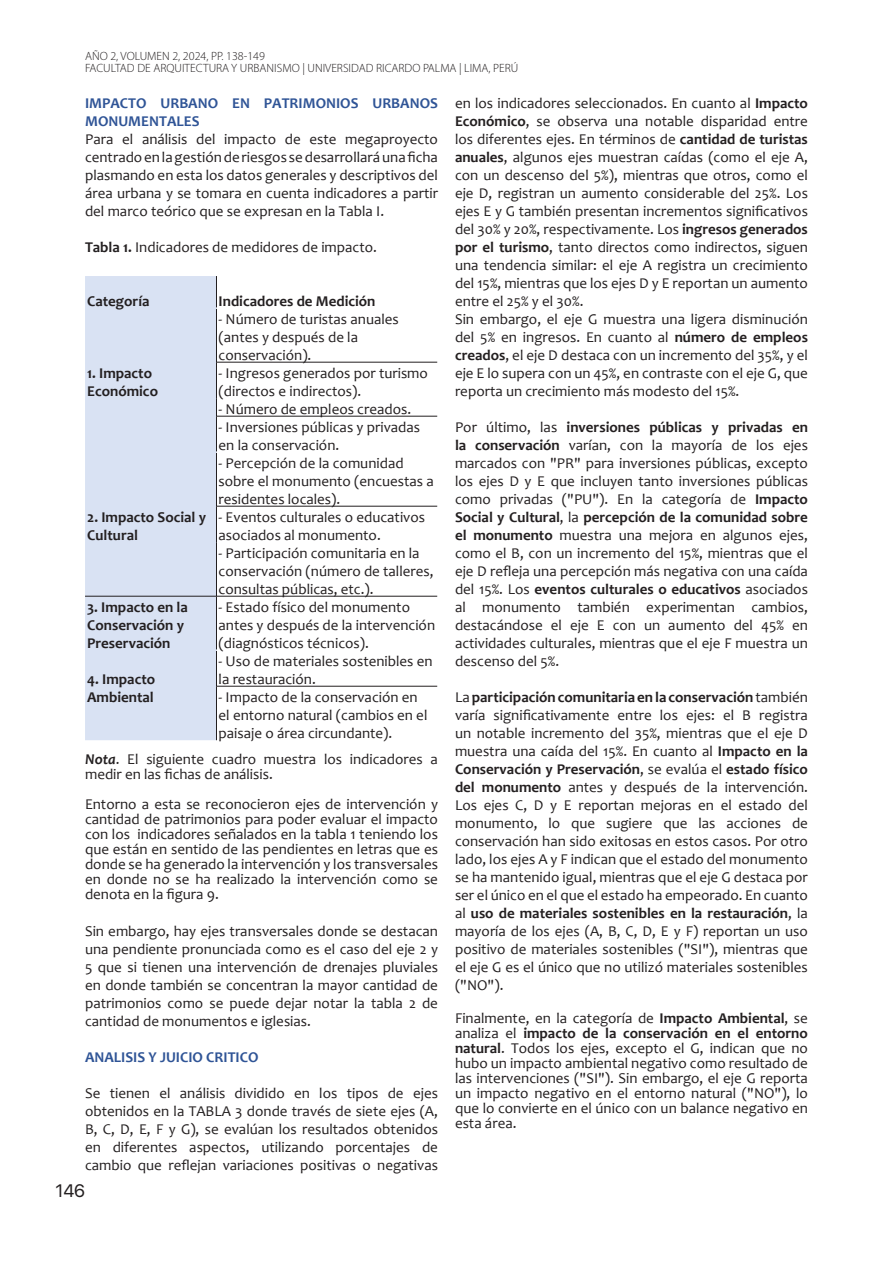
<style>
.page{position:relative;width:893px;height:1263px;background:#fff}
.page>*{position:absolute;margin:0;border:0;box-sizing:border-box;transform-origin:0 0}
.t1{font:18px "SF Pro Display";color:#231f20}
.t2{font:15px/18px "Candara";color:#231f20}
.t3{font:700 15px/18px "Candara";color:#231f20}
.t4{font:700 15px/18px "Candara";color:#2f5496}
.t5{font:300 12px/12px "Myriad Pro";color:#231f20}
.s1{font-weight:700}
.s2{font-weight:700;font-style:italic}
</style>
<div class="page">
<div style="left:85px;top:276px;width:131px;height:464px;background:#d9e2f3"></div>
<hr style="left:216px;top:276px;width:1px;height:31px;background:#231f20">
<hr style="left:216px;top:309px;width:1px;height:53px;background:#231f20">
<hr style="left:216px;top:362px;width:1px;height:36px;background:#231f20">
<svg style="left:216px;top:398px;width:1px;height:18px"></svg>
<hr style="left:216px;top:416px;width:1px;height:35px;background:#231f20">
<hr style="left:216px;top:453px;width:1px;height:53px;background:#231f20">
<hr style="left:216px;top:506px;width:1px;height:36px;background:#231f20">
<hr style="left:216px;top:542px;width:1px;height:54px;background:#231f20">
<hr style="left:216px;top:596px;width:1px;height:53px;background:#231f20">
<hr style="left:216px;top:651px;width:1px;height:35px;background:#231f20">
<hr style="left:216px;top:686px;width:1px;height:54px;background:#231f20">
<hr style="left:217px;top:362px;width:220px;height:1px;background:#231f20">
<hr style="left:217px;top:416px;width:220px;height:1px;background:#231f20">
<hr style="left:217px;top:506px;width:220px;height:1px;background:#231f20">
<hr style="left:85px;top:596px;width:131px;height:1px;background:#231f20">
<hr style="left:216px;top:596px;width:221px;height:1px;background:#231f20">
<hr style="left:217px;top:686px;width:220px;height:1px;background:#231f20">
<p class="t5" style="left:85px;top:50px;width:435px">AÑO 2, VOLUMEN 2, 2024, PP. 138-149<br>FACULTAD DE ARQUITECTURA Y URBANISMO | UNIVERSIDAD RICARDO PALMA | LIMA, PERÚ</p>
<p class="t4" style="left:85px;top:94px;width:354px">IMPACTO URBANO EN PATRIMONIOS URBANOS<br>MONUMENTALES</p>
<p class="t2" style="left:85px;top:130px;width:354px;text-align:justify">Para el análisis del impacto de este megaproyecto centrado en la gestión de riesgos se desarrollará una ficha plasmando en esta los datos generales y descriptivos del área urbana y se tomara en cuenta indicadores a partir del marco teórico que se expresan en la Tabla I.</p>
<p class="t2" style="left:85px;top:238px;width:293px"><span class="s1">Tabla 1.</span> Indicadores de medidores de impacto.</p>
<p class="t2" style="left:455px;top:94px;width:354px;text-align:justify">en los indicadores seleccionados. En cuanto al <span class="s1">Impacto Económico</span>, se observa una notable disparidad entre los diferentes ejes. En términos de <span class="s1">cantidad de turistas anuales</span>, algunos ejes muestran caídas (como el eje A, con un descenso del 5%), mientras que otros, como el eje D, registran un aumento considerable del 25%. Los ejes E y G también presentan incrementos significativos del 30% y 20%, respectivamente. Los <span class="s1">ingresos generados por el turismo</span>, tanto directos como indirectos, siguen una tendencia similar: el eje A registra un crecimiento del 15%, mientras que los ejes D y E reportan un aumento entre el 25% y el 30%.</p>
<p class="t2" style="left:455px;top:310px;width:354px;text-align:justify">Sin embargo, el eje G muestra una ligera disminución del 5% en ingresos. En cuanto al <span class="s1">número de empleos creados</span>, el eje D destaca con un incremento del 35%, y el eje E lo supera con un 45%, en contraste con el eje G, que reporta un crecimiento más modesto del 15%.</p>
<p class="t2" style="left:455px;top:418px;width:354px;text-align:justify">Por último, las <span class="s1">inversiones públicas y privadas en la conservación</span> varían, con la mayoría de los ejes marcados con "PR" para inversiones públicas, excepto los ejes D y E que incluyen tanto inversiones públicas como privadas ("PU"). En la categoría de <span class="s1">Impacto Social y Cultural</span>, la <span class="s1">percepción de la comunidad sobre el monumento</span> muestra una mejora en algunos ejes, como el B, con un incremento del 15%, mientras que el eje D refleja una percepción más negativa con una caída del 15%. Los <span class="s1">eventos culturales o educativos</span> asociados al monumento también experimentan cambios, destacándose el eje E con un aumento del 45% en actividades culturales, mientras que el eje F muestra un descenso del 5%.</p>
<p class="t2" style="left:455px;top:688px;width:354px;text-align:justify">La <span class="s1">participación comunitaria en la conservación</span> también varía significativamente entre los ejes: el B registra un notable incremento del 35%, mientras que el eje D muestra una caída del 15%. En cuanto al <span class="s1">Impacto en la Conservación y Preservación</span>, se evalúa el <span class="s1">estado físico del monumento</span> antes y después de la intervención.<br>Los ejes C, D y E reportan mejoras en el estado del monumento, lo que sugiere que las acciones de conservación han sido exitosas en estos casos. Por otro lado, los ejes A y F indican que el estado del monumento se ha mantenido igual, mientras que el eje G destaca por ser el único en el que el estado ha empeorado. En cuanto al <span class="s1">uso de materiales sostenibles en la restauración</span>, la mayoría de los ejes (A, B, C, D, E y F) reportan un uso positivo de materiales sostenibles ("SI"), mientras que el eje G es el único que no utilizó materiales sostenibles ("NO").</p>
<p class="t2" style="left:455px;top:1010px;width:354px;line-height:15px;text-align:justify">Finalmente, en la categoría de <span class="s1">Impacto Ambiental</span>, se analiza el <span class="s1">impacto de la conservación en el entorno natural</span>. Todos los ejes, excepto el G, indican que no hubo un impacto ambiental negativo como resultado de las intervenciones ("SI"). Sin embargo, el eje G reporta un impacto negativo en el entorno natural ("NO"), lo que lo convierte en el único con un balance negativo en esta área.</p>
<p class="t3" style="left:87px;top:292px;width:64px">Categoría</p>
<p class="t3" style="left:219px;top:292px;width:158px">Indicadores de Medición</p>
<p class="t2" style="left:219px;top:310px;width:182px">- Número de turistas anuales (antes y después de la conservación).</p>
<p class="t2" style="left:219px;top:364px;width:211px">- Ingresos generados por turismo (directos e indirectos).</p>
<p class="t2" style="left:219px;top:400px;width:194px">- Número de empleos creados.</p>
<p class="t2" style="left:219px;top:418px;width:203px">- Inversiones públicas y privadas en la conservación.</p>
<p class="t3" style="left:87px;top:364px;width:72px">1. Impacto<br>Económico</p>
<p class="t2" style="left:219px;top:454px;width:217px">- Percepción de la comunidad sobre el monumento (encuestas a residentes locales).</p>
<p class="t2" style="left:219px;top:508px;width:208px">- Eventos culturales o educativos asociados al monumento.</p>
<p class="t2" style="left:219px;top:544px;width:216px">- Participación comunitaria en la conservación (número de talleres, consultas públicas, etc.).</p>
<p class="t3" style="left:87px;top:508px;width:120px">2. Impacto Social y<br>Cultural</p>
<p class="t3" style="left:87px;top:598px;width:102px">3. Impacto en la<br>Conservación y<br>Preservación</p>
<p class="t2" style="left:219px;top:598px;width:218px">- Estado físico del monumento antes y después de la intervención (diagnósticos técnicos).</p>
<p class="t3" style="left:87px;top:670px;width:70px">4. Impacto<br>Ambiental</p>
<p class="t2" style="left:219px;top:652px;width:216px">- Uso de materiales sostenibles en la restauración.</p>
<p class="t2" style="left:219px;top:688px;width:210px">- Impacto de la conservación en el entorno natural (cambios en el paisaje o área circundante).</p>
<p class="t2" style="left:85px;top:752px;width:354px;line-height:15px"><span class="s2">Nota</span>. El siguiente cuadro muestra los indicadores a medir en las fichas de análisis.</p>
<p class="t2" style="left:85px;top:797px;width:354px;line-height:15px;text-align:justify">Entorno a esta se reconocieron ejes de intervención y cantidad de patrimonios para poder evaluar el impacto con los indicadores señalados en la tabla 1 teniendo los que están en sentido de las pendientes en letras que es donde se ha generado la intervención y los transversales en donde no se ha realizado la intervención como se denota en la figura 9.</p>
<p class="t2" style="left:85px;top:922px;width:354px;text-align:justify">Sin embargo, hay ejes transversales donde se destacan una pendiente pronunciada como es el caso del eje 2 y 5 que si tienen una intervención de drenajes pluviales en donde también se concentran la mayor cantidad de patrimonios como se puede dejar notar la tabla 2 de cantidad de monumentos e iglesias.</p>
<p class="t4" style="left:85px;top:1048px;width:175px">ANALISIS Y JUICIO CRITICO</p>
<p class="t2" style="left:85px;top:1084px;width:354px;text-align:justify">Se tienen el análisis dividido en los tipos de ejes obtenidos en la TABLA 3 donde través de siete ejes (A, B, C, D, E, F y G), se evalúan los resultados obtenidos en diferentes aspectos, utilizando porcentajes de cambio que reflejan variaciones positivas o negativas</p>
<p class="t1" style="left:55px;top:1177px;width:31px">146</p>
</div>
